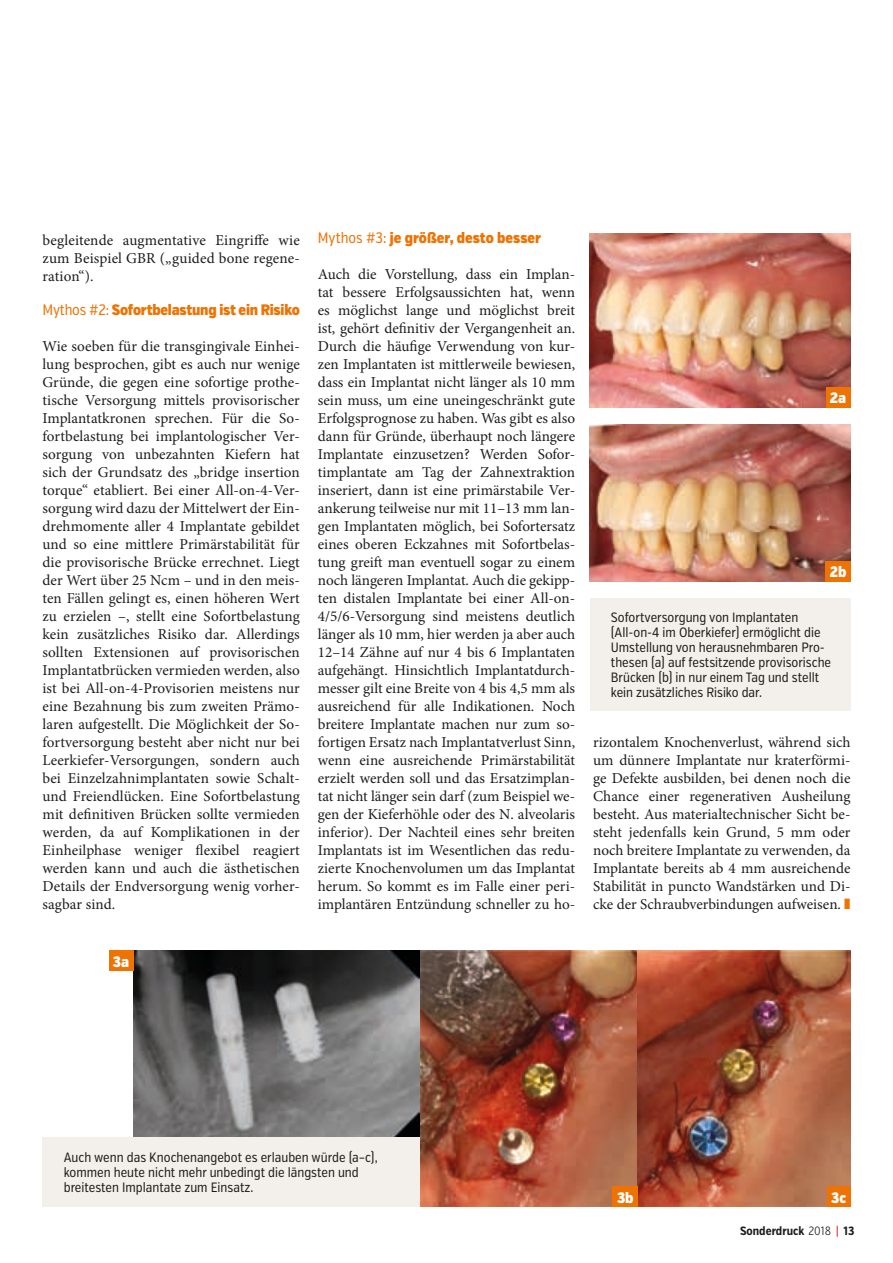
<style>
.page{position:relative;width:893px;height:1263px;background:#fff}
.page>*{position:absolute;margin:0;border:0;box-sizing:border-box;transform-origin:0 0}
.t1{font:15.15px/18px "Minion Pro";color:#1d1d1b;text-align:justify}
.t2{font:900 15.15px "Verb Ex Cond";letter-spacing:-.015em;color:#ee7303}
.t3{font:900 15.15px "Verb Ex Cond";color:#fff}
.t4{font:13.5px/15px "Verb Ex Cond";color:#1d1d1b}
.t5{font:700 12px "Verb Ex Cond";color:#1d1d1b}
.s1{font-weight:400}
.s2{font-weight:300}
.s3{font-family:"Lucida Grande";font-weight:400;color:#e30614}
</style>
<div class="page">
<div style="left:590px;top:598px;width:260px;height:113px;background:#f3efea"></div>
<img style="left:590px;top:233px;width:260px;height:174px">
<img style="left:590px;top:424px;width:260px;height:157px">
<img style="left:133px;top:950px;width:287px;height:187px">
<img style="left:420px;top:950px;width:430px;height:256px">
<div style="left:43px;top:1137px;width:377px;height:69px;background:#f3efea"></div>
<div style="left:826px;top:387px;width:24px;height:20px;background:#ee7303"></div>
<div style="left:826px;top:561px;width:25px;height:20px;background:#ee7303"></div>
<div style="left:109px;top:950px;width:24px;height:21px;background:#ee7303"></div>
<div style="left:613px;top:1186px;width:25px;height:21px;background:#ee7303"></div>
<div style="left:827px;top:1186px;width:23px;height:21px;background:#ee7303"></div>
<p class="t1" style="left:43px;top:231px;width:259px">begleitende augmentative Eingriffe wie zum Beispiel GBR („guided bone regene&shy;ration“).</p>
<p class="t2" style="left:43px;top:301px;width:259px"><span class="s1">Mythos #2:</span> Sofortbelastung ist ein Risiko</p>
<p class="t1" style="left:43px;top:338px;width:259px">Wie soeben für die transgingivale Einhei&shy;lung besprochen, gibt es auch nur wenige Gründe, die gegen eine sofortige prothe&shy;tische Versorgung mittels provisorischer Implantatkronen sprechen. Für die So&shy;fortbelastung bei implantologischer Ver&shy;sorgung von unbezahnten Kiefern hat sich der Grundsatz des „bridge insertion torque“ etabliert. Bei einer All-on-4-Ver&shy;sorgung wird dazu der Mittelwert der Ein&shy;drehmomente aller 4 Implantate gebildet und so eine mittlere Primärstabilität für die provisorische Brücke errechnet. Liegt der Wert über 25 Ncm – und in den meis&shy;ten Fällen gelingt es, einen höheren Wert zu erzielen –, stellt eine Sofortbelastung kein zusätzliches Risiko dar. Allerdings sollten Extensionen auf provisorischen Implantatbrücken vermieden werden, also ist bei All-on-4-Provisorien meistens nur eine Bezahnung bis zum zweiten Prämo&shy;laren aufgestellt. Die Möglichkeit der So&shy;fortversorgung besteht aber nicht nur bei Leerkiefer-Versorgungen, sondern auch bei Einzelzahnimplantaten sowie Schalt&shy;und Freiendlücken. Eine Sofortbelastung mit definitiven Brücken sollte vermieden werden, da auf Komplikationen in der Einheilphase weniger flexibel reagiert werden kann und auch die ästhetischen Details der Endversorgung wenig vorher&shy;sagbar sind.</p>
<p class="t3" style="left:113px;top:952px;width:18px">3a</p>
<p class="t2" style="left:318px;top:229px;width:225px"><span class="s1">Mythos #3:</span> je größer, desto besser</p>
<p class="t1" style="left:318px;top:266px;width:259px">Auch die Vorstellung, dass ein Implan&shy;tat bessere Erfolgsaussichten hat, wenn es möglichst lange und möglichst breit ist, gehört definitiv der Vergangenheit an.<br>Durch die häufige Verwendung von kur&shy;zen Implantaten ist mittlerweile bewiesen, dass ein Implantat nicht länger als 10 mm sein muss, um eine uneingeschränkt gute Erfolgsprognose zu haben. Was gibt es also dann für Gründe, überhaupt noch längere Implantate einzusetzen? Werden Sofor&shy;timplantate am Tag der Zahnextraktion inseriert, dann ist eine primärstabile Ver&shy;ankerung teilweise nur mit 11–13 mm lan&shy;gen Implantaten möglich, bei Sofortersatz eines oberen Eckzahnes mit Sofortbelas&shy;tung greift man eventuell sogar zu einem noch längeren Implantat. Auch die gekipp&shy;ten distalen Implantate bei einer All-on-4/5/6-Versorgung sind meistens deutlich länger als 10 mm, hier werden ja aber auch 12–14 Zähne auf nur 4 bis 6 Implantaten aufgehängt. Hinsichtlich Implantatdurch&shy;messer gilt eine Breite von 4 bis 4,5 mm als ausreichend für alle Indikationen. Noch breitere Implantate machen nur zum so&shy;fortigen Ersatz nach Implantatverlust Sinn, wenn eine ausreichende Primärstabilität erzielt werden soll und das Ersatzimplan&shy;tat nicht länger sein darf (zum Beispiel we&shy;gen der Kieferhöhle oder des N. alveolaris inferior). Der Nachteil eines sehr breiten Implantats ist im Wesentlichen das redu&shy;zierte Knochenvolumen um das Implantat herum. So kommt es im Falle einer peri&shy;implantären Entzündung schneller zu ho-</p>
<p class="t3" style="left:830px;top:389px;width:18px">2a</p>
<p class="t3" style="left:830px;top:563px;width:18px">2b</p>
<p class="t4" style="left:611px;top:610px;width:222px">Sofortversorgung von Implantaten (All-on-4 im Oberkiefer) ermöglicht die Umstellung von herausnehmbaren Pro&shy;thesen (a) auf festsitzende provisorische Brücken (b) in nur einem Tag und stellt kein zusätzliches Risiko dar.</p>
<p class="t1" style="left:593px;top:734px;width:259px">rizontalem Knochenverlust, während sich um dünnere Implantate nur kraterförmi&shy;ge Defekte ausbilden, bei denen noch die Chance einer regenerativen Ausheilung besteht. Aus materialtechnischer Sicht be&shy;steht jedenfalls kein Grund, 5 mm oder noch breitere Implantate zu verwenden, da Implantate bereits ab 4 mm ausreichende Stabilität in puncto Wandstärken und Di&shy;cke der Schraubverbindungen aufweisen.</p>
<p class="t4" style="left:64px;top:1150px;width:315px">Auch wenn das Knochenangebot es erlauben würde (a–c), kommen heute nicht mehr unbedingt die längsten und breitesten Implantate zum Einsatz.</p>
<p class="t3" style="left:617px;top:1188px;width:18px">3b</p>
<p class="t3" style="left:831px;top:1188px;width:17px">3c</p>
<p class="t5" style="left:740px;top:1223px;width:116px">Sonderdruck <span class="s2">2018</span> <span class="s3">|</span> 13</p>
</div>
